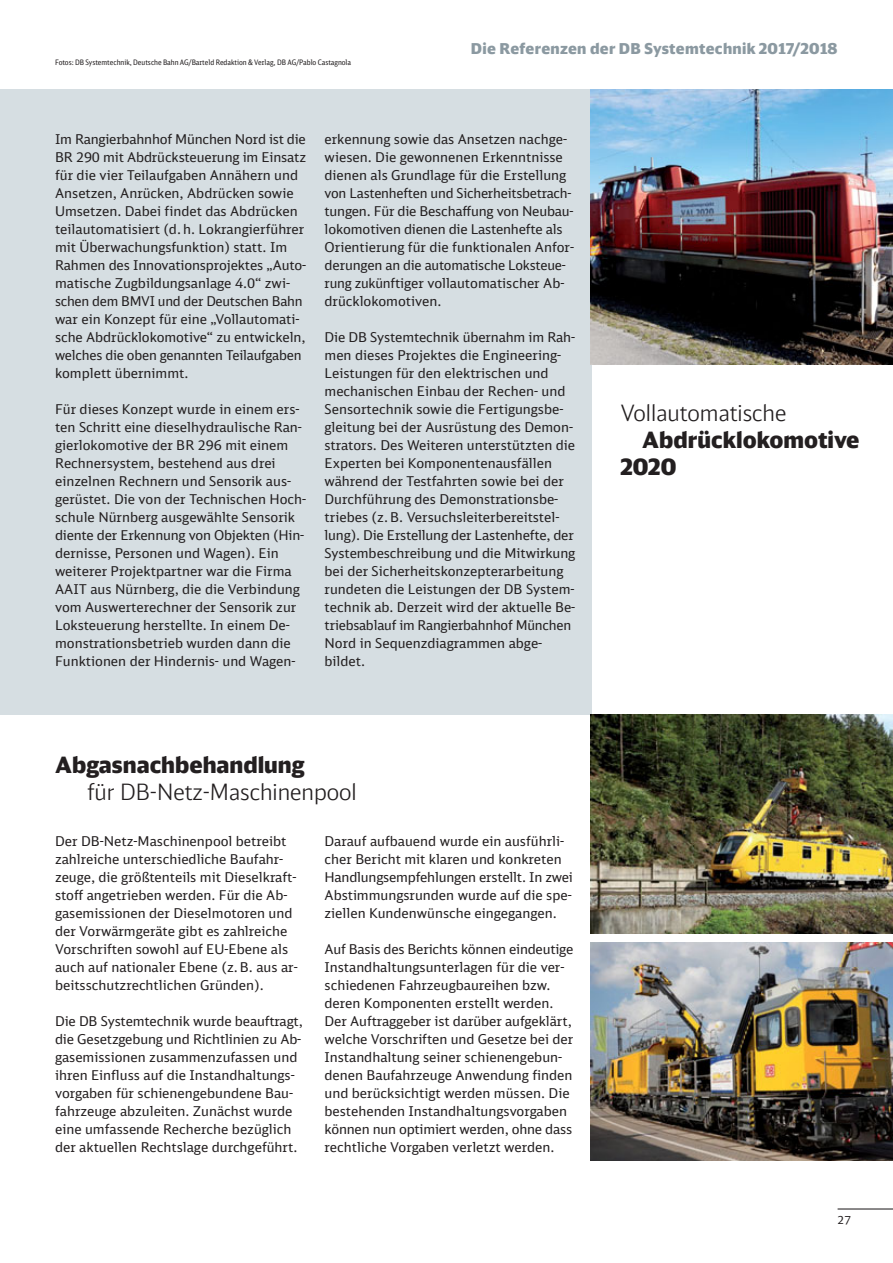
<style>
.page{position:relative;width:893px;height:1263px;background:#fff}
.page>*{position:absolute;margin:0;border:0;box-sizing:border-box;transform-origin:0 0}
.t1{font:900 22.5px/27px "DB Head";color:#231f20}
.t2{font:300 22.5px "DB Head";color:#231f20}
.t3{font:900 15px "DB Head";letter-spacing:.02em;color:#8b99a1}
.t4{font:13.5px/18px "DB Sans";color:#231f20}
.t5{font:11.25px "DB Sans";color:#231f20}
.t6{font:7.5px "DB Sans Cond";color:#231f20}
</style>
<div class="page">
<div style="left:0;top:89px;width:591px;height:625px;background:#d6dee2"></div>
<img style="left:591px;top:714px;width:301px;height:219px">
<img style="left:591px;top:942px;width:301px;height:219px">
<hr style="left:837px;top:1208px;width:55px;height:2px;background:#231f20">
<img style="left:591px;top:89px;width:301px;height:275px">
<p class="t6" style="left:55px;top:60px;width:298px">Fotos: DB Systemtechnik, Deutsche Bahn AG/Barteld Redaktion &amp; Verlag, DB AG/Pablo Castagnola</p>
<p class="t3" style="left:471px;top:43px;width:368px">Die Referenzen der DB Systemtechnik 2017/2018</p>
<p class="t4" style="left:55px;top:131px;width:253px">Im Rangierbahnhof München Nord ist die BR 290 mit Abdrücksteuerung im Einsatz für die vier Teilaufgaben Annähern und Ansetzen, Anrücken, Abdrücken sowie Umsetzen. Dabei fin det das Abdrücken teilautomatisiert (d. h. Lokrangierführer mit Überwa chungsfunktion) statt. Im Rahmen des Innovationsprojektes „Auto - matische Zugbildungsanlage 4.0“ zwi&shy;schen dem BMVI und der Deut schen Bahn war ein Konzept für eine „Vollautomati&shy;sche Abdrücklokomotive“ zu entwickeln, welches die oben ge nannten Teilaufgaben komplett über nimmt.</p>
<p class="t4" style="left:55px;top:401px;width:253px">Für dieses Konzept wurde in einem ers - ten Schritt eine dieselhydrau lische Ran - gierlokomotive der BR 296 mit einem Rechnersystem, bestehend aus drei einzelnen Rechnern und Sensorik aus&shy;gerüstet. Die von der Techni schen Hoch - schule Nürnberg ausge wähl te Sensorik diente der Erkennung von Objekten (Hin - dernisse, Personen und Wagen). Ein weiterer Projektpartner war die Firma AAIT aus Nürnberg, die die Verbindung vom Auswerte rechner der Sensorik zur Loksteuerung herstellte. In einem De - monstrationsbetrieb wurden dann die Funktionen der Hindernis- und Wagen-</p>
<p class="t4" style="left:325px;top:131px;width:251px">erkennung sowie das Ansetzen nachge - wiesen. Die gewonnenen Erkenntnisse dienen als Grundlage für die Erstellung von Lastenheften und Sicherheitsbetrach - tungen. Für die Beschaffung von Neu bau - lokomo tiven dienen die Lastenhefte als Orientie rung für die funktionalen Anfor - de rungen an die automatische Loksteu e - rung zukünftiger voll automatischer Ab&shy;drücklokomotiven.</p>
<p class="t4" style="left:325px;top:329px;width:252px">Die DB Systemtechnik übernahm im Rah&shy;men dieses Projektes die Enginee ring-Leistungen für den elektrischen und mechanischen Einbau der Rechen- und Sensortechnik sowie die Fertigungs be&shy;gleitung bei der Ausrüstung des Demon&shy;strators. Des Weiteren unterstützten die Experten bei Komponentenausfällen während der Testfahrten sowie bei der Durchführung des Demonstrationsbe&shy;triebes (z. B. Versuchsleiterbereitstel&shy;lung). Die Erstellung der Lastenhefte, der Systembes chreibung und die Mit wir kung bei der Sicherheitskonzepterarbeitung rundeten die Leistungen der DB System - technik ab. Derzeit wird der aktuelle Be&shy;triebsablauf im Rangierbahnhof München Nord in Sequenzdiagrammen abge&shy;bildet.</p>
<h1 class="t1" style="left:55px;top:754px;width:251px">Abgasnachbehandlung</h1>
<h1 class="t2" style="left:87px;top:783px;width:271px">für DB-Netz-Maschinenpool</h1>
<p class="t4" style="left:55px;top:833px;width:244px">Der DB-Netz-Maschinenpool betreibt zahlreiche unterschiedliche Baufahr - zeuge, die größtenteils mit Dieselkraft&shy;stoff angetrieben werden. Für die Ab&shy;gasemissionen der Dieselmotoren und der Vorwärmgeräte gibt es zahlreiche Vorschriften sowohl auf EU-Ebene als auch auf nationaler Ebene (z. B. aus ar&shy;beitsschutzrechtlichen Gründen).</p>
<p class="t4" style="left:55px;top:1013px;width:249px">Die DB Systemtechnik wurde beauftragt, die Gesetzgebung und Richtlinien zu Ab&shy;gasemissionen zusammenzufassen und ihren Einfluss auf die Instandhaltungs - vorgaben für schienengebundene Bau&shy;fahrzeuge abzuleiten. Zunächst wurde eine umfassende Recherche bezüglich der aktuellen Rechtslage durchgeführt.</p>
<p class="t4" style="left:325px;top:833px;width:250px">Darauf aufbauend wurde ein ausführ li - cher Bericht mit klaren und konkreten Handlungsempfehlungen erstellt. In zwei Abstimmungsrunden wurde auf die spe - ziellen Kundenwünsche eingegangen.</p>
<p class="t4" style="left:325px;top:941px;width:250px">Auf Basis des Berichts können eindeutige Instandhaltungsunterlagen für die ver&shy;schiedenen Fahrzeugbaureihen bzw. deren Komponenten erstellt werden.<br>Der Auftraggeber ist darüber aufgeklärt, welche Vorschriften und Gesetze bei der Instandhaltung seiner schienengebun&shy;denen Baufahrzeuge Anwendung finden und berücksichtigt werden müssen. Die bestehenden Instandhaltungsvorgaben können nun optimiert werden, ohne dass rechtliche Vorgaben verletzt werden.</p>
<h1 class="t2" style="left:621px;top:404px;width:167px">Vollautomatische</h1>
<h1 class="t1" style="left:621px;top:429px;width:240px;text-indent:22px">Abdrücklokomotive<br>2020</h1>
<p class="t5" style="left:837px;top:1215px;width:15px">27</p>
</div>
